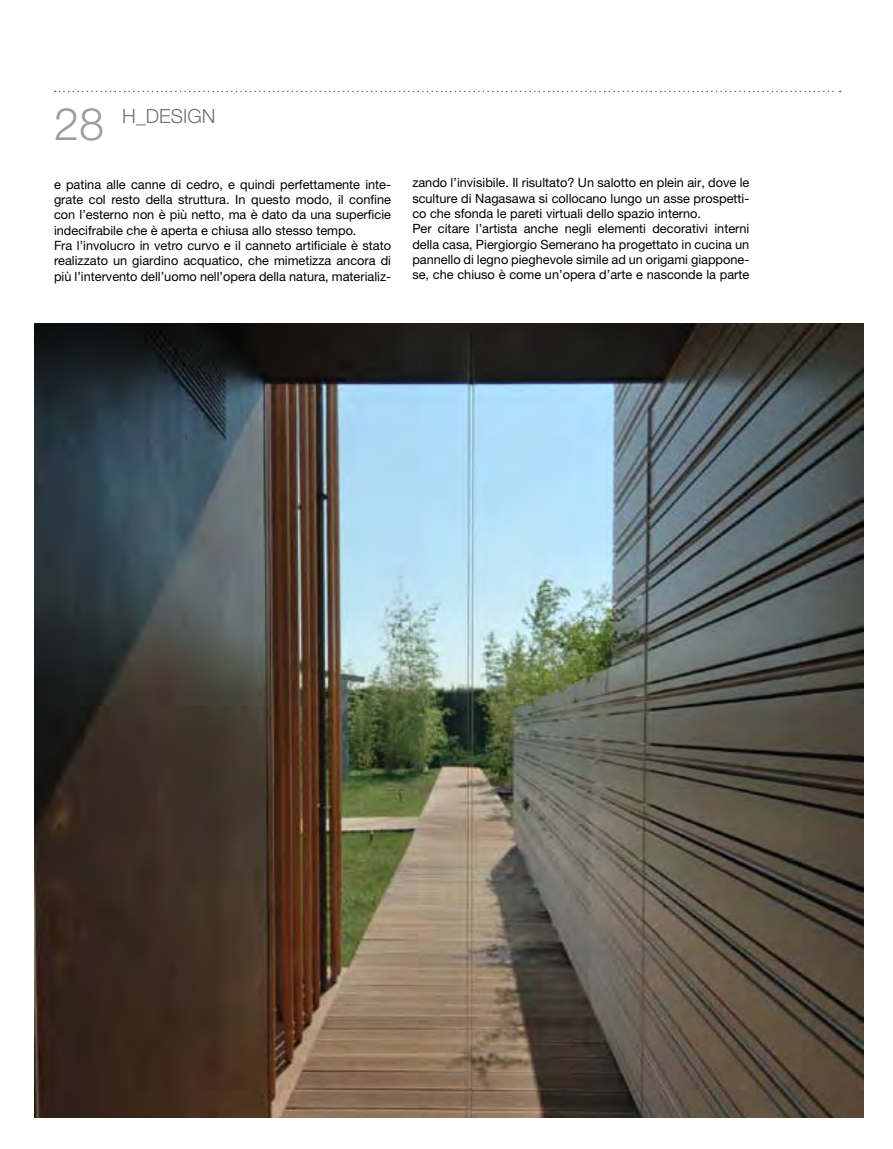
<style>
.page{position:relative;width:893px;height:1149px;background:#fff}
.page>*{position:absolute;margin:0;border:0;box-sizing:border-box;transform-origin:0 0}
.t1{font:300 45px "Helvetica Neue";color:#9c9d9f}
.t2{font:300 19.5px "Helvetica Neue";color:#707173}
.t3{font:12.75px/15.3px "Helvetica Neue";color:#000}
</style>
<div class="page">
<svg style="left:55px;top:91px;width:786px;height:1px"></svg>
<img style="left:34px;top:323px;width:830px;height:794px">
<h1 class="t1" style="left:54px;top:96px;width:52px">28</h1>
<p class="t3" style="left:54px;top:176px;width:339px">e patina alle canne di cedro, e quindi perfettamente inte&shy;grate col resto della struttura. In questo modo, il confine con l’esterno non è più netto, ma è dato da una superficie indecifrabile che è aperta e chiusa allo stesso tempo.<br>Fra l’involucro in vetro curvo e il canneto artificiale è stato realizzato un giardino acquatico, che mimetizza ancora di più l’intervento dell’uomo nell’opera della natura, materializ-</p>
<p class="t3" style="left:412px;top:175px;width:339px">zando l’invisibile. Il risultato? Un salotto en plein air, dove le sculture di Nagasawa si collocano lungo un asse prospetti&shy;co che sfonda le pareti virtuali dello spazio interno.<br>Per citare l’artista anche negli elementi decorativi interni della casa, Piergiorgio Semerano ha progettato in cucina un pannello di legno pieghevole simile ad un origami giappone&shy;se, che chiuso è come un’opera d’arte e nasconde la parte</p>
<h2 class="t2" style="left:122px;top:104px;width:36px">H_DESIGN</h2>
</div>
